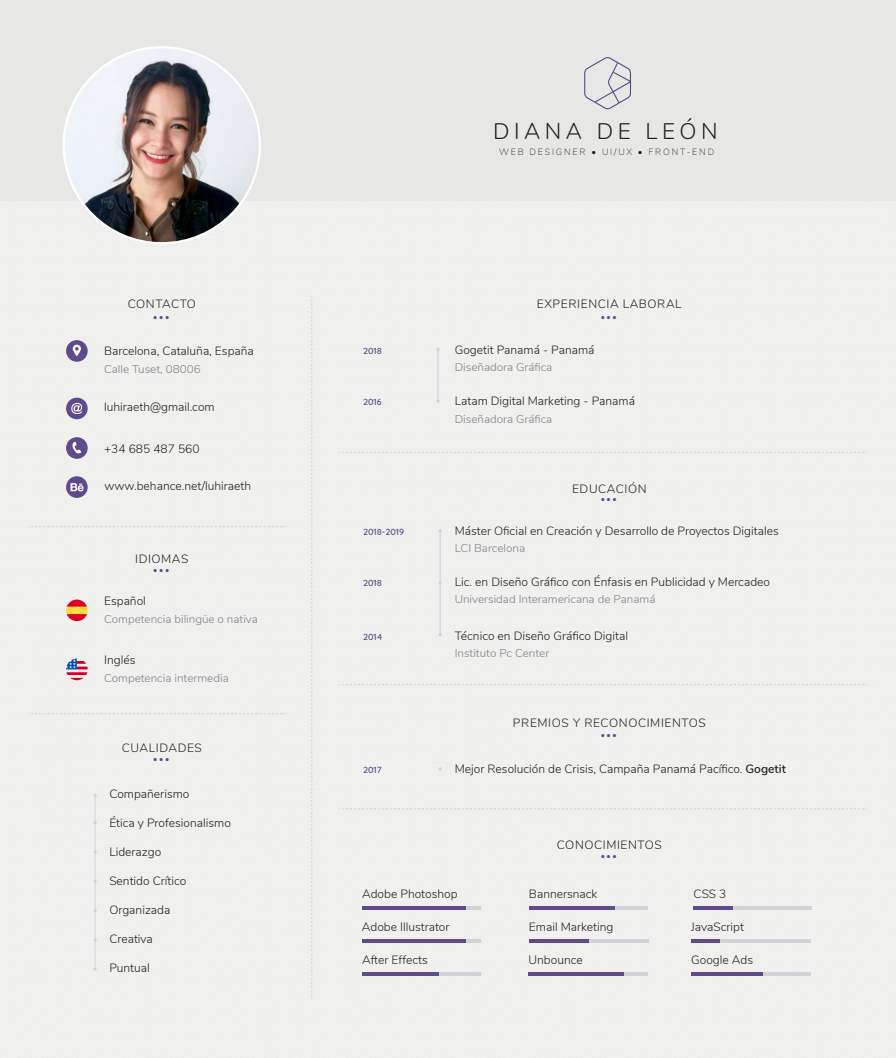
<style>
.page{position:relative;width:896px;height:1058px;background:#fff}
.page>*{position:absolute;margin:0;border:0;box-sizing:border-box;transform-origin:0 0}
.t1{font:300 22.5px "Nunito";letter-spacing:.2em;color:#231f20}
.t2{font:300 12px "Nunito";color:#231f20}
.t3{font:300 12px "Nunito";letter-spacing:.05em;color:#231f20}
.t4{font:300 12px "Nunito";letter-spacing:.04em;color:#231f20}
.t5{font:300 11.25px "Nunito";color:#808184}
.t6{font:500 9px "Quicksand";color:#5e4b8b}
.t7{font:200 9px "Nunito";letter-spacing:.2em;color:#231f20}
.t8{font:200 9px "Nunito";color:#5e4b8b;scale:.91 1}
.s1{font-weight:600}
</style>
<div class="page">
<div style="left:0;top:200px;width:895px;height:857px;background:#f0f0ee"></div>
<div style="left:0;top:0;width:895px;height:200px;background:#e7e7e5"></div>
<div style="left:66px;top:340px;width:22px;height:21px;background:#5e4b8b;border-radius:50%"></div>
<svg style="left:73px;top:344px;width:8px;height:12px"></svg>
<svg style="left:75px;top:347px;width:4px;height:3px"></svg>
<div style="left:66px;top:397px;width:22px;height:22px;background:#5e4b8b;border-radius:50%"></div>
<svg style="left:71px;top:403px;width:11px;height:11px"></svg>
<div style="left:66px;top:437px;width:22px;height:21px;background:#5e4b8b;border-radius:50%"></div>
<svg style="left:72px;top:441px;width:9px;height:13px"></svg>
<img style="left:64px;top:49px;width:196px;height:194px">
<svg style="left:465px;top:905px;width:15px;height:4px"></svg>
<svg style="left:465px;top:938px;width:15px;height:4px"></svg>
<svg style="left:732px;top:905px;width:79px;height:4px"></svg>
<svg style="left:614px;top:905px;width:33px;height:4px"></svg>
<svg style="left:719px;top:938px;width:91px;height:4px"></svg>
<svg style="left:623px;top:971px;width:24px;height:4px"></svg>
<svg style="left:439px;top:971px;width:41px;height:4px"></svg>
<svg style="left:588px;top:938px;width:60px;height:4px"></svg>
<svg style="left:762px;top:971px;width:48px;height:4px"></svg>
<svg style="left:362px;top:905px;width:103px;height:4px"></svg>
<svg style="left:362px;top:938px;width:103px;height:4px"></svg>
<svg style="left:693px;top:905px;width:39px;height:4px"></svg>
<svg style="left:528px;top:905px;width:86px;height:4px"></svg>
<svg style="left:690px;top:938px;width:29px;height:4px"></svg>
<svg style="left:528px;top:971px;width:95px;height:4px"></svg>
<svg style="left:362px;top:971px;width:77px;height:4px"></svg>
<svg style="left:528px;top:938px;width:60px;height:4px"></svg>
<svg style="left:690px;top:971px;width:72px;height:4px"></svg>
<div style="left:66px;top:476px;width:22px;height:22px;background:#5e4b8b;border-radius:50%"></div>
<svg style="left:70px;top:483px;width:14px;height:8px"></svg>
<svg style="left:584px;top:57px;width:46px;height:52px"></svg>
<hr style="left:437px;top:348px;width:1px;height:53px;background:#d2d1d6">
<hr style="left:439px;top:530px;width:1px;height:104px;background:#d2d1d6">
<svg style="left:66px;top:658px;width:22px;height:22px"></svg>
<svg style="left:66px;top:599px;width:22px;height:22px"></svg>
<hr style="left:95px;top:794px;width:1px;height:176px;background:#d2d1d6">
<svg style="left:311px;top:296px;width:1px;height:702px"></svg>
<svg style="left:338px;top:808px;width:528px;height:1px"></svg>
<svg style="left:28px;top:713px;width:256px;height:1px"></svg>
<svg style="left:28px;top:526px;width:256px;height:1px"></svg>
<svg style="left:338px;top:684px;width:528px;height:1px"></svg>
<svg style="left:338px;top:452px;width:528px;height:1px"></svg>
<h1 class="t1" style="left:493px;top:115px;width:226px">DIANA DE LEÓN</h1>
<p class="t7" style="left:499px;top:145px;width:216px">WEB DESIGNER • UI/UX • FRONT-END</p>
<p class="t4" style="left:128px;top:294px;width:70px">CONTACTO</p>
<p class="t3" style="left:536px;top:294px;width:146px">EXPERIENCIA LABORAL</p>
<p class="t8" style="left:153px;top:310px;width:19px">•••</p>
<p class="t2" style="left:104px;top:342px;width:151px">Barcelona, Cataluña, España</p>
<p class="t5" style="left:104px;top:360px;width:98px">Calle Tuset, 08006</p>
<p class="t2" style="left:104px;top:398px;width:112px">luhiraeth@gmail.com</p>
<p class="t2" style="left:104px;top:439px;width:97px">+34 685 487 560</p>
<p class="t2" style="left:104px;top:477px;width:148px">www.behance.net/luhiraeth</p>
<p class="t3" style="left:135px;top:550px;width:55px">IDIOMAS</p>
<p class="t8" style="left:153px;top:563px;width:19px">•••</p>
<p class="t2" style="left:104px;top:592px;width:43px">Español</p>
<p class="t5" style="left:104px;top:610px;width:155px">Competencia bilingüe o nativa</p>
<p class="t2" style="left:104px;top:651px;width:33px">Inglés</p>
<p class="t5" style="left:104px;top:669px;width:126px">Competencia intermedia</p>
<p class="t3" style="left:122px;top:738px;width:82px">CUALIDADES</p>
<p class="t8" style="left:153px;top:752px;width:19px">•••</p>
<p class="t2" style="left:109px;top:784px;width:82px">Compañerismo</p>
<p class="t2" style="left:109px;top:814px;width:123px">Ética y Profesionalismo</p>
<p class="t2" style="left:109px;top:842px;width:53px">Liderazgo</p>
<p class="t2" style="left:109px;top:871px;width:79px">Sentido Crítico</p>
<p class="t2" style="left:109px;top:900px;width:63px">Organizada</p>
<p class="t2" style="left:109px;top:929px;width:45px">Creativa</p>
<p class="t2" style="left:109px;top:958px;width:42px">Puntual</p>
<p class="t8" style="left:600px;top:310px;width:19px">•••</p>
<p class="t6" style="left:363px;top:343px;width:20px">2018</p>
<p class="t6" style="left:363px;top:395px;width:20px">2016</p>
<p class="t2" style="left:454px;top:341px;width:141px">Gogetit Panamá - Panamá</p>
<p class="t5" style="left:454px;top:359px;width:99px">Diseñadora Gráfica</p>
<p class="t2" style="left:454px;top:391px;width:182px">Latam Digital Marketing - Panamá</p>
<p class="t5" style="left:454px;top:411px;width:99px">Diseñadora Gráfica</p>
<p class="t3" style="left:572px;top:479px;width:76px">EDUCACIÓN</p>
<p class="t8" style="left:600px;top:492px;width:19px">•••</p>
<p class="t6" style="left:363px;top:524px;width:42px">2018-2019</p>
<p class="t2" style="left:454px;top:522px;width:325px">Máster Oficial en Creación y Desarrollo de Proyectos Digitales</p>
<p class="t5" style="left:454px;top:540px;width:72px">LCI Barcelona</p>
<p class="t6" style="left:363px;top:575px;width:20px">2018</p>
<p class="t2" style="left:454px;top:573px;width:317px">Lic. en Diseño Gráfico con Énfasis en Publicidad y Mercadeo</p>
<p class="t5" style="left:454px;top:591px;width:202px">Universidad Interamericana de Panamá</p>
<p class="t6" style="left:363px;top:629px;width:21px">2014</p>
<p class="t2" style="left:454px;top:627px;width:175px">Técnico en Diseño Gráfico Digital</p>
<p class="t5" style="left:454px;top:645px;width:96px">Instituto Pc Center</p>
<p class="t3" style="left:512px;top:714px;width:194px">PREMIOS Y RECONOCIMIENTOS</p>
<p class="t8" style="left:600px;top:728px;width:19px">•••</p>
<p class="t6" style="left:363px;top:762px;width:20px">2017</p>
<p class="t2" style="left:454px;top:759px;width:332px">Mejor Resolución de Crisis, Campaña Panamá Pacífico. <span class="s1">Gogetit</span></p>
<p class="t3" style="left:556px;top:835px;width:106px">CONOCIMIENTOS</p>
<p class="t2" style="left:362px;top:884px;width:97px">Adobe Photoshop</p>
<p class="t2" style="left:362px;top:917px;width:89px">Adobe Illustrator</p>
<p class="t8" style="left:600px;top:849px;width:19px">•••</p>
<p class="t2" style="left:528px;top:884px;width:70px">Bannersnack</p>
<p class="t2" style="left:528px;top:917px;width:86px">Email Marketing</p>
<p class="t2" style="left:693px;top:884px;width:34px">CSS 3</p>
<p class="t2" style="left:690px;top:917px;width:54px">JavaScript</p>
<p class="t2" style="left:362px;top:950px;width:67px">After Effects</p>
<p class="t2" style="left:690px;top:950px;width:63px">Google Ads</p>
<p class="t2" style="left:528px;top:950px;width:56px">Unbounce</p>
</div>
